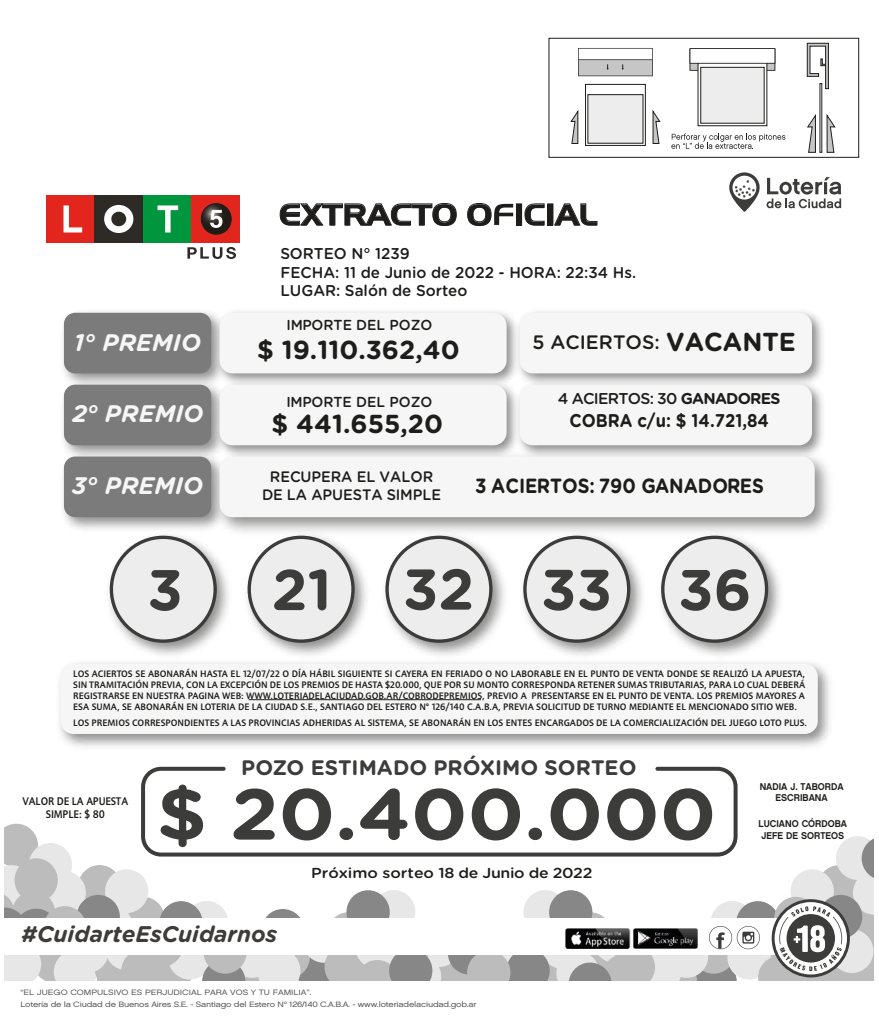
<style>
.page{position:relative;width:879px;height:1021px;background:#fff}
.page>*{position:absolute;margin:0;border:0;box-sizing:border-box;transform-origin:0 0}
.t1{font:700 72px "Gotham Rounded";color:#3c3c3b;scale:1.08 1}
.t2{font:700 57.4px "Gotham Rounded";color:#3c3c3b}
.t3{font:700 26px "Gotham Rounded";color:#1d1d1b}
.t4{font:italic 700 24px "Gotham Rounded";color:#f6f6f6}
.t5{font:italic 700 22.6px "Gotham Rounded";color:#3d3c3b}
.t6{font:700 21px "Gotham Rounded";color:#3c3c3b}
.t7{font:700 20.5px "Gotham Rounded";color:#1d1d1b;scale:.9 1}
.t8{font:500 19.4px "Gotham Rounded";color:#1d1d1b}
.t9{font:700 18.4px "Gotham Rounded";color:#1d1d1b;scale:.9 1}
.t10{font:500 15.6px/18.8px "Gotham Rounded";color:#1d1d1b}
.t11{font:500 15.6px "Gotham Rounded";letter-spacing:-.05em;color:#1d1d1b}
.t12{font:500 15.1px/18.2px "Gotham Rounded";color:#1d1d1b;text-align:center;scale:.96 1}
.t13{font:500 14.5px "Gotham Rounded";color:#1d1d1b}
.t14{font:500 14.5px "Gotham Rounded";color:#1d1d1b;scale:1.1 1}
.t15{font:500 10.6px/13px "Informa Pro";color:#1d1d1b;text-align:center;scale:.94 1}
.t16{font:9.8px/11.3px "Chalet New York Nineteen Sixty";color:#1d1d1b;text-align:center;scale:.95 1}
.t17{font:500 9px/11px "Informa Pro";color:#1d1d1b;text-align:justify}
.t18{font:7.7px/12px "Chalet London Nineteen Sixty";letter-spacing:-.02em;color:#575756;scale:1.18 1}
.s1{font-weight:700;font-size:26px}
.s2{font-weight:700}
</style>
<div class="page">
<div style="left:141px;top:766px;width:596px;height:90px;border:4px solid #3c3c3b;border-radius:18px"></div>
<img style="left:109px;top:536px;width:671px;height:119px">
<div style="left:111px;top:537px;width:104px;height:104px;background:#ededed;border-radius:50%"></div>
<div style="left:110px;top:535px;width:107px;height:107px;border:3px solid #3c3c3b;border-radius:50%"></div>
<div style="left:249px;top:537px;width:104px;height:104px;background:#ededed;border-radius:50%"></div>
<div style="left:248px;top:535px;width:107px;height:107px;border:3px solid #3c3c3b;border-radius:50%"></div>
<div style="left:387px;top:537px;width:104px;height:104px;background:#ededed;border-radius:50%"></div>
<div style="left:385px;top:535px;width:107px;height:107px;border:3px solid #3c3c3b;border-radius:50%"></div>
<div style="left:525px;top:537px;width:104px;height:104px;background:#ededed;border-radius:50%"></div>
<div style="left:523px;top:535px;width:107px;height:107px;border:3px solid #3c3c3b;border-radius:50%"></div>
<div style="left:663px;top:537px;width:103px;height:104px;background:#ededed;border-radius:50%"></div>
<div style="left:661px;top:535px;width:107px;height:107px;border:3px solid #3c3c3b;border-radius:50%"></div>
<img style="left:59px;top:655px;width:771px;height:92px">
<div style="left:61px;top:664px;width:757px;height:70px;background:#f6f6f6;border-radius:13px"></div>
<div style="left:516px;top:204px;width:5px;height:21px;background:#1d1d1b"></div>
<div style="left:548px;top:204px;width:5px;height:21px;background:#1d1d1b"></div>
<svg style="left:280px;top:203px;width:176px;height:23px"></svg>
<svg style="left:467px;top:203px;width:46px;height:23px"></svg>
<div style="left:516px;top:204px;width:6px;height:21px;border:1px solid #231f20"></div>
<svg style="left:525px;top:204px;width:19px;height:21px"></svg>
<svg style="left:554px;top:204px;width:43px;height:21px"></svg>
<svg style="left:766px;top:177px;width:75px;height:31px"></svg>
<svg style="left:729px;top:172px;width:31px;height:40px"></svg>
<img style="left:63px;top:311px;width:149px;height:65px">
<div style="left:64px;top:313px;width:147px;height:60px;background:#7c7b7b;border-radius:11px"></div>
<img style="left:212px;top:311px;width:300px;height:66px">
<div style="left:220px;top:313px;width:286px;height:60px;background:#f6f6f6;border-radius:13px"></div>
<img style="left:63px;top:376px;width:168px;height:72px">
<div style="left:64px;top:384px;width:147px;height:61px;background:#7c7b7b;border-radius:11px"></div>
<img style="left:212px;top:377px;width:300px;height:68px">
<div style="left:220px;top:384px;width:286px;height:61px;background:#f6f6f6;border-radius:13px"></div>
<img style="left:512px;top:311px;width:311px;height:66px">
<div style="left:520px;top:313px;width:292px;height:60px;background:#f6f6f6;border-radius:13px"></div>
<img style="left:512px;top:377px;width:311px;height:68px">
<div style="left:520px;top:384px;width:292px;height:61px;background:#f6f6f6;border-radius:13px"></div>
<img style="left:63px;top:448px;width:146px;height:88px">
<div style="left:64px;top:456px;width:147px;height:61px;background:#7c7b7b;border-radius:11px"></div>
<img style="left:209px;top:445px;width:620px;height:96px">
<div style="left:220px;top:456px;width:594px;height:61px;background:#f6f6f6;border-radius:13px"></div>
<div style="left:46px;top:195px;width:49px;height:47px;background:#e2251d"></div>
<div style="left:95px;top:195px;width:48px;height:47px;background:#2e2a25"></div>
<div style="left:143px;top:195px;width:48px;height:47px;background:#00963e"></div>
<div style="left:191px;top:195px;width:49px;height:47px;background:#e2251d"></div>
<svg style="left:64px;top:205px;width:18px;height:27px"></svg>
<svg style="left:104px;top:205px;width:29px;height:28px"></svg>
<svg style="left:157px;top:205px;width:21px;height:27px"></svg>
<svg style="left:187px;top:247px;width:49px;height:12px"></svg>
<svg style="left:200px;top:203px;width:32px;height:32px"></svg>
<div style="left:548px;top:38px;width:311px;height:120px;background:#fff;border:1px solid #1d1d1b"></div>
<div style="left:585px;top:84px;width:61px;height:62px;background:#fff;border:1px solid #1d1d1b"></div>
<div style="left:587px;top:94px;width:56px;height:50px;background:#ededed"></div>
<svg style="left:697px;top:71px;width:70px;height:55px"></svg>
<div style="left:700px;top:67px;width:64px;height:57px;background:#ededed;border:1px solid #1d1d1b"></div>
<svg style="left:570px;top:110px;width:8px;height:34px"></svg>
<svg style="left:652px;top:110px;width:9px;height:34px"></svg>
<svg style="left:807px;top:114px;width:9px;height:39px"></svg>
<svg style="left:826px;top:114px;width:10px;height:39px"></svg>
<svg style="left:578px;top:48px;width:75px;height:28px"></svg>
<svg style="left:671px;top:133px;width:114px;height:16px"></svg>
<svg style="left:806px;top:42px;width:23px;height:48px"></svg>
<svg style="left:689px;top:48px;width:86px;height:23px"></svg>
<svg style="left:4px;top:823px;width:870px;height:158px"></svg>
<img style="left:636px;top:930px;width:16px;height:15px">
<hr style="left:249px;top:699px;width:232px;height:1px;background:#1d1d1b">
<h3 class="t4" style="left:74px;top:325px;width:128px">1° PREMIO</h3>
<h3 class="t4" style="left:72px;top:396px;width:133px">2° PREMIO</h3>
<h3 class="t4" style="left:72px;top:468px;width:132px">3° PREMIO</h3>
<h3 class="t10" style="left:280px;top:243px;width:357px">SORTEO N° 1239<br>FECHA: 11 de Junio de 2022 - HORA: 22:34 Hs.<br>LUGAR: Salón de Sorteo</h3>
<h3 class="t13" style="left:286px;top:314px;width:147px">IMPORTE DEL POZO</h3>
<h3 class="t3" style="left:257px;top:331px;width:204px">$ 19.110.362,40</h3>
<h3 class="t13" style="left:286px;top:391px;width:147px">IMPORTE DEL POZO</h3>
<h3 class="t3" style="left:272px;top:404px;width:173px">$ 441.655,20</h3>
<h3 class="t8" style="left:532px;top:328px;width:265px">5 ACIERTOS: <span class="s1">VACANTE</span></h3>
<h3 class="t11" style="left:558px;top:388px;width:224px">4 ACIERTOS: 30 <span class="s2">GANADORES</span></h3>
<h3 class="t9" style="left:569px;top:406px;width:223px">COBRA c/u: $ 14.721,84</h3>
<h3 class="t12" style="left:262px;top:466px;width:188px">RECUPERA EL VALOR<br>DE LA APUESTA SIMPLE</h3>
<h3 class="t7" style="left:475px;top:471px;width:322px">3 ACIERTOS: 790 GANADORES</h3>
<h2 class="t2" style="left:147px;top:548px;width:37px">3</h2>
<h2 class="t2" style="left:272px;top:547px;width:481px">21 32 33 36</h2>
<p class="t17" style="left:73px;top:668px;width:733px">LOS ACIERTOS SE ABONARÁN HASTA EL 12/07/22 O DÍA HÁBIL SIGUIENTE SI CAYERA EN FERIADO O NO LABORABLE EN EL PUNTO DE VENTA DONDE SE REALIZÓ LA APUESTA, SIN TRAMITACIÓN PREVIA, CON LA EXCEPCIÓN DE LOS PREMIOS DE HASTA $20.000, QUE POR SU MONTO CORRESPONDA RETENER SUMAS TRIBUTARIAS, PARA LO CUAL DEBERÁ REGISTRARSE EN NUESTRA PAGINA WEB: WWW.LOTERIADELACIUDAD.GOB.AR/COBRODEPREMIOS, PREVIO A PRESENTARSE EN EL PUNTO DE VENTA. LOS PREMIOS MAYORES A ESA SUMA, SE ABONARÁN EN LOTERIA DE LA CIUDAD S.E., SANTIAGO DEL ESTERO N° 126/140 C.A.B.A, PREVIA SOLICITUD DE TURNO MEDIANTE EL MENCIONADO SITIO WEB.</p>
<p class="t17" style="left:73px;top:717px;width:735px">LOS PREMIOS CORRESPONDIENTES A LAS PROVINCIAS ADHERIDAS AL SISTEMA, SE ABONARÁN EN LOS ENTES ENCARGADOS DE LA COMERCIALIZACIÓN DEL JUEGO LOTO PLUS.</p>
<p class="t15" style="left:23px;top:794px;width:114px">VALOR DE LA APUESTA<br>SIMPLE: $ 80</p>
<h3 class="t6" style="left:241px;top:752px;width:397px">POZO ESTIMADO PRÓXIMO SORTEO</h3>
<h1 class="t1" style="left:157px;top:761px;width:519px">$ 20.400.000</h1>
<h3 class="t14" style="left:311px;top:862px;width:257px">Próximo sorteo 18 de Junio de 2022</h3>
<h3 class="t5" style="left:22px;top:917px;width:257px">#CuidarteEsCuidarnos</h3>
<p class="t18" style="left:21px;top:986px;width:388px">“EL JUEGO COMPULSIVO ES PERJUDICIAL PARA VOS Y TU FAMILIA”.<br>Lotería de la Ciudad de Buenos Aires S.E. - Santiago del Estero N° 126/140 C.A.B.A. - www.loteriadelaciudad.gob.ar</p>
<p class="t16" style="left:759px;top:780px;width:90px">NADIA J. TABORDA<br>ESCRIBANA</p>
<p class="t16" style="left:758px;top:818px;width:95px">LUCIANO CÓRDOBA<br>JEFE DE SORTEOS</p>
</div>
